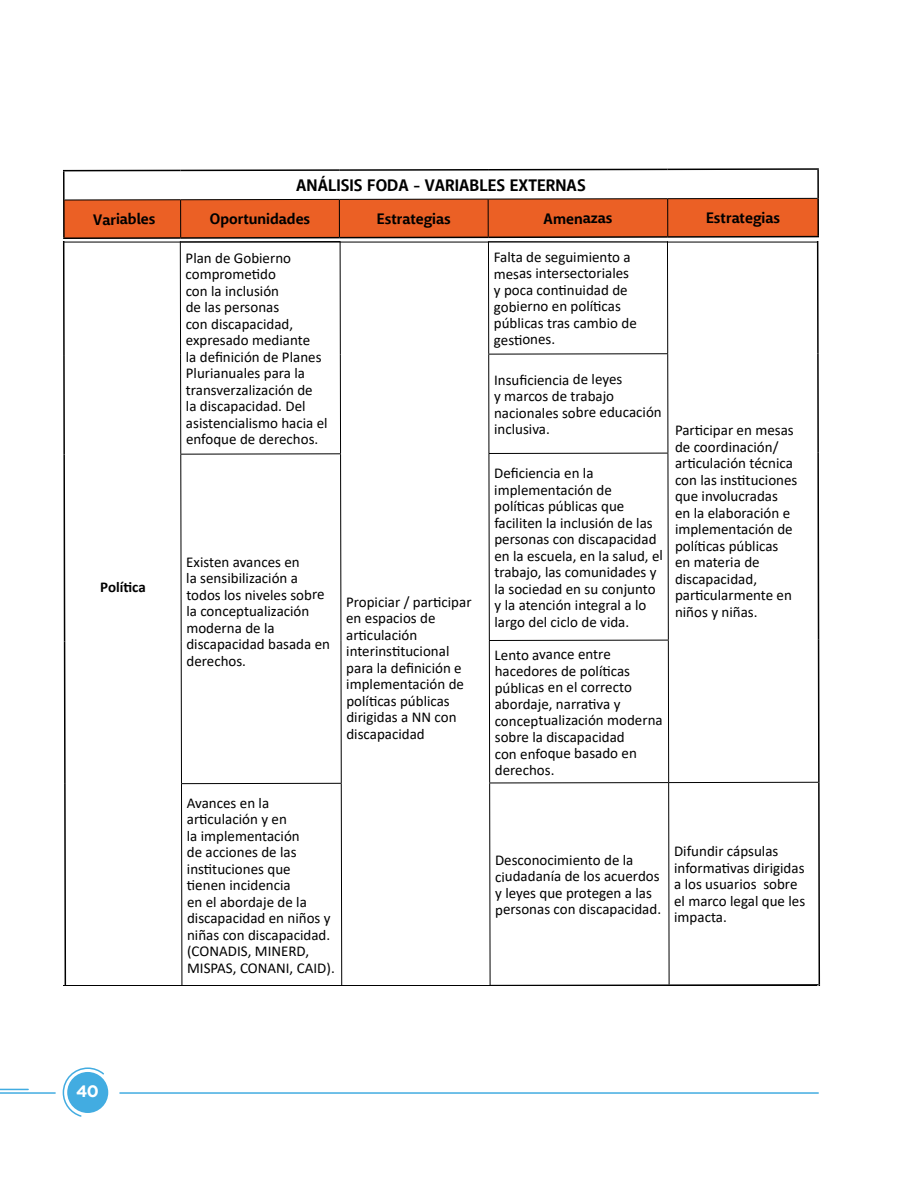
<style>
.page{position:relative;width:900px;height:1200px;background:#fff}
.page>*{position:absolute;margin:0;border:0;box-sizing:border-box;transform-origin:0 0}
.t1{font:700 16.5px "Macha";letter-spacing:-.005em;color:#000}
.t2{font:700 16.5px "Gotham";color:#fff}
.t3{font:15px/16.5px "Calibri";letter-spacing:-.005em;color:#000}
.t4{font:700 15px "Macha";letter-spacing:-.005em;color:#000}
.t5{font:700 15px "Calibri";letter-spacing:-.005em;color:#000}
</style>
<div class="page">
<div style="left:67px;top:1072px;width:41px;height:41px;background:#42ace1;border-radius:50%"></div>
<hr style="left:120px;top:1092px;width:698px;height:2px;background:#42ace1">
<hr style="left:0;top:1092px;width:55px;height:2px;background:#42ace1">
<svg style="left:0;top:1089px;width:28px;height:1px"></svg>
<svg style="left:62px;top:1067px;width:43px;height:50px"></svg>
<svg style="left:180px;top:243px;width:639px;height:743px"></svg>
<hr style="left:63px;top:242px;width:2px;height:113px;background:#000">
<hr style="left:63px;top:355px;width:2px;height:99px;background:#000">
<hr style="left:63px;top:454px;width:2px;height:187px;background:#000">
<hr style="left:64px;top:641px;width:2px;height:143px;background:#000">
<hr style="left:64px;top:784px;width:2px;height:202px;background:#000">
<hr style="left:817px;top:242px;width:2px;height:111px;background:#000">
<hr style="left:817px;top:353px;width:2px;height:100px;background:#000">
<hr style="left:817px;top:453px;width:2px;height:187px;background:#000">
<hr style="left:818px;top:640px;width:2px;height:142px;background:#000">
<hr style="left:180px;top:242px;width:1px;height:113px;background:#000">
<hr style="left:340px;top:242px;width:1px;height:112px;background:#000">
<hr style="left:488px;top:242px;width:1px;height:112px;background:#000">
<hr style="left:180px;top:355px;width:1px;height:99px;background:#000">
<hr style="left:340px;top:354px;width:1px;height:99px;background:#000">
<hr style="left:488px;top:353px;width:180px;height:2px;background:#000">
<hr style="left:667px;top:242px;width:1px;height:111px;background:#000">
<hr style="left:180px;top:453px;width:161px;height:2px;background:#000">
<hr style="left:488px;top:355px;width:1px;height:98px;background:#000">
<hr style="left:489px;top:453px;width:179px;height:1px;background:#000">
<hr style="left:667px;top:354px;width:1px;height:99px;background:#000">
<hr style="left:180px;top:455px;width:2px;height:186px;background:#000">
<hr style="left:340px;top:454px;width:1px;height:187px;background:#000">
<hr style="left:489px;top:454px;width:1px;height:186px;background:#000">
<hr style="left:181px;top:641px;width:1px;height:142px;background:#000">
<hr style="left:341px;top:641px;width:1px;height:142px;background:#000">
<hr style="left:489px;top:640px;width:180px;height:1px;background:#000">
<hr style="left:668px;top:453px;width:1px;height:187px;background:#000">
<hr style="left:181px;top:783px;width:161px;height:1px;background:#000">
<hr style="left:489px;top:641px;width:1px;height:142px;background:#000">
<hr style="left:489px;top:782px;width:180px;height:1px;background:#000">
<hr style="left:668px;top:640px;width:1px;height:142px;background:#000">
<hr style="left:669px;top:782px;width:149px;height:1px;background:#000">
<hr style="left:181px;top:784px;width:1px;height:202px;background:#000">
<hr style="left:341px;top:784px;width:1px;height:201px;background:#000">
<hr style="left:489px;top:783px;width:1px;height:202px;background:#000">
<hr style="left:668px;top:783px;width:1px;height:202px;background:#000">
<hr style="left:818px;top:782px;width:2px;height:203px;background:#000">
<hr style="left:669px;top:984px;width:150px;height:1px;background:#000">
<hr style="left:63px;top:985px;width:754px;height:1px;background:#000">
<svg style="left:63px;top:198px;width:755px;height:45px;background:#e46b37"></svg>
<hr style="left:63px;top:170px;width:118px;height:1px;background:#000">
<hr style="left:181px;top:169px;width:158px;height:2px;background:#000">
<hr style="left:339px;top:169px;width:149px;height:2px;background:#000">
<hr style="left:488px;top:169px;width:180px;height:2px;background:#000">
<hr style="left:668px;top:168px;width:151px;height:2px;background:#000">
<hr style="left:65px;top:199px;width:116px;height:1px;background:#000">
<hr style="left:181px;top:199px;width:158px;height:1px;background:#000">
<hr style="left:339px;top:199px;width:149px;height:1px;background:#000">
<hr style="left:488px;top:198px;width:180px;height:1px;background:#000">
<hr style="left:668px;top:198px;width:149px;height:1px;background:#000">
<hr style="left:63px;top:171px;width:2px;height:29px;background:#000">
<hr style="left:817px;top:170px;width:2px;height:28px;background:#000">
<hr style="left:63px;top:200px;width:2px;height:38px;background:#000">
<hr style="left:180px;top:200px;width:1px;height:37px;background:#000">
<hr style="left:339px;top:200px;width:1px;height:37px;background:#000">
<hr style="left:488px;top:199px;width:1px;height:38px;background:#000">
<hr style="left:667px;top:199px;width:1px;height:37px;background:#000">
<hr style="left:817px;top:198px;width:2px;height:38px;background:#000">
<hr style="left:63px;top:237px;width:118px;height:2px;background:#000">
<hr style="left:181px;top:237px;width:158px;height:2px;background:#000">
<hr style="left:339px;top:237px;width:149px;height:1px;background:#000">
<hr style="left:488px;top:236px;width:180px;height:2px;background:#000">
<hr style="left:668px;top:236px;width:151px;height:2px;background:#000">
<p class="t3" style="left:494px;top:168px;width:119px">en consideración la participación de las</p>
<p class="t1" style="left:296px;top:175px;width:291px">ANÁLISIS FODA - VARIABLES EXTERNAS</p>
<p class="t4" style="left:93px;top:210px;width:64px">Variables</p>
<p class="t4" style="left:210px;top:210px;width:102px">Oportunidades</p>
<p class="t4" style="left:377px;top:209px;width:75px">Estrategias</p>
<p class="t4" style="left:544px;top:209px;width:70px">Amenazas</p>
<p class="t4" style="left:706px;top:209px;width:75px">Estrategias</p>
<p class="t5" style="left:100px;top:576px;width:47px">Política</p>
<p class="t3" style="left:186px;top:249px;width:144px">Plan de Gobierno comprometido<br>con la inclusión<br>de las personas<br>con discapacidad, expresado mediante<br>la definición de Planes<br>Plurianuales para la transverzalización de<br>la discapacidad. Del asistencialismo hacia el enfoque de derechos.</p>
<p class="t3" style="left:494px;top:248px;width:145px">Falta de seguimiento a mesas intersectoriales y poca continuidad de gobierno en políticas públicas tras cambio de gestiones.</p>
<p class="t3" style="left:494px;top:371px;width:169px">Insuficiencia de leyes<br>y marcos de trabajo nacionales sobre educación inclusiva.</p>
<p class="t3" style="left:186px;top:553px;width:145px">Existen avances en<br>la sensibilización a todos los niveles sobre la conceptualización moderna de la discapacidad basada en derechos.</p>
<p class="t3" style="left:346px;top:593px;width:127px">Propiciar / participar en espacios de articulación interinstitucional para la definición e implementación de políticas públicas dirigidas a NN con discapacidad</p>
<p class="t3" style="left:494px;top:465px;width:170px">Deficiencia en la implementación de políticas públicas que faciliten la inclusión de las personas con discapacidad en la escuela, en la salud, el trabajo, las comunidades y la sociedad en su conjunto y la atención integral a lo largo del ciclo de vida.</p>
<p class="t3" style="left:495px;top:646px;width:170px">Lento avance entre hacedores de políticas públicas en el correcto abordaje, narrativa y conceptualización moderna sobre la discapacidad<br>con enfoque basado en derechos.</p>
<p class="t3" style="left:675px;top:422px;width:124px">Participar en mesas de coordinación/ articulación técnica con las instituciones que involucradas<br>en la elaboración e implementación de políticas públicas en materia de discapacidad, particularmente en niños y niñas.</p>
<p class="t3" style="left:187px;top:794px;width:150px">Avances en la articulación y en<br>la implementación<br>de acciones de las instituciones que<br>tienen incidencia<br>en el abordaje de la discapacidad en niños y niñas con discapacidad. (CONADIS, MINERD,<br>MISPAS, CONANI, CAID).</p>
<p class="t3" style="left:495px;top:851px;width:168px">Desconocimiento de la ciudadanía de los acuerdos y leyes que protegen a las personas con discapacidad.</p>
<p class="t3" style="left:674px;top:843px;width:133px">Difundir cápsulas informativas dirigidas a los usuarios sobre el marco legal que les impacta.</p>
<p class="t2" style="left:76px;top:1082px;width:24px">40</p>
</div>
